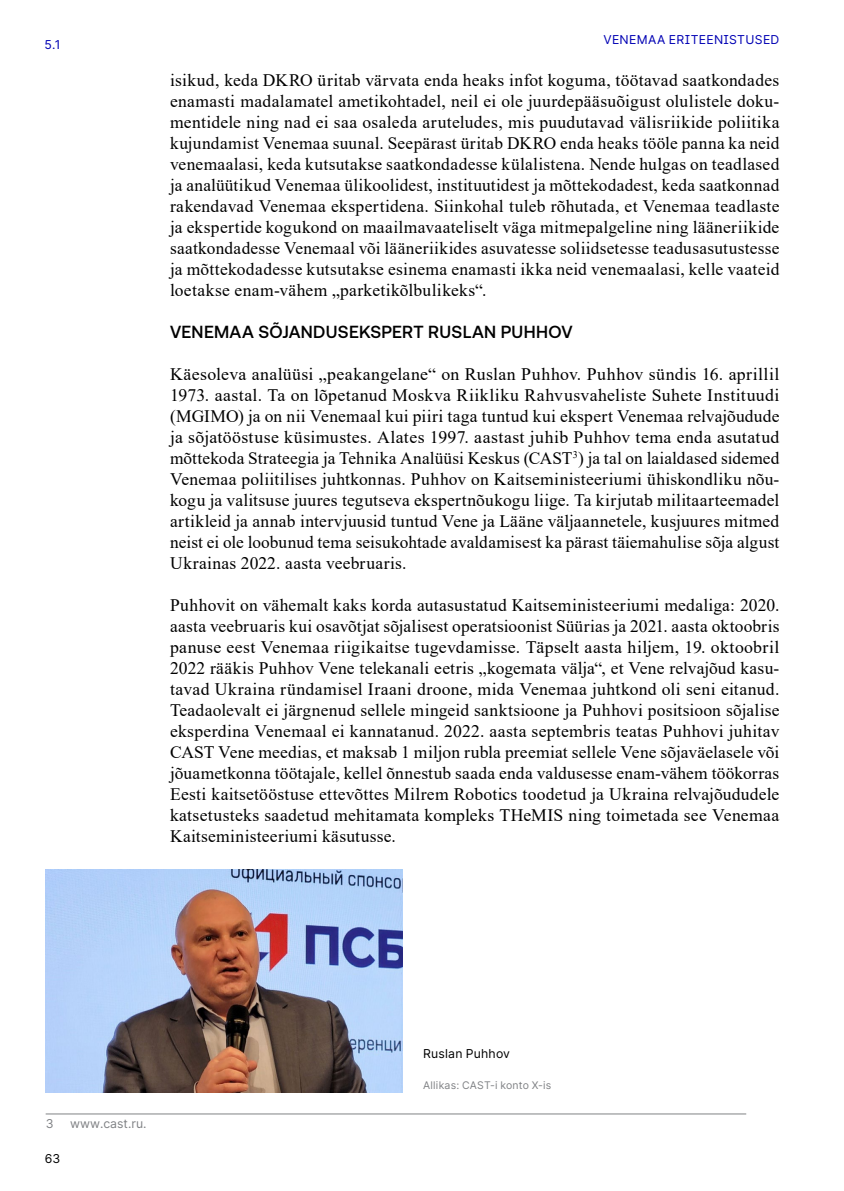
<style>
.page{position:relative;width:844px;height:1191px;background:#fff}
.page>*{position:absolute;margin:0;border:0;box-sizing:border-box;transform-origin:0 0}
.t1{font:17.5px/21px "Times New Roman";letter-spacing:.015em;color:#000;text-align:justify}
.t2{font:500 17.5px "Aeonik";letter-spacing:.015em;color:#000}
.t3{font:12.25px "Inter";letter-spacing:.025em;color:#0000b4}
.t4{font:12.25px "Inter";letter-spacing:.02em;color:#000}
.t5{font:12.25px "Inter";color:#808285}
.t6{font:10.5px "Inter";letter-spacing:.02em;color:#808285}
</style>
<div class="page">
<hr style="left:46px;top:1113px;width:700px;height:1px;background:#808285">
<img style="left:46px;top:869px;width:356px;height:223px">
<p class="t3" style="left:44px;top:36px;width:18px">5.1</p>
<p class="t3" style="left:603px;top:31px;width:177px">VENEMAA ERITEENISTUSED</p>
<p class="t1" style="left:170px;top:69px;width:610px">isikud, keda DKRO üritab värvata enda heaks infot koguma, töötavad saatkondades enamasti madalamatel ametikohtadel, neil ei ole juurdepääsuõigust olulistele doku&shy;mentidele ning nad ei saa osaleda aruteludes, mis puudutavad välisriikide poliitika kujundamist Venemaa suunal. Seepärast üritab DKRO enda heaks tööle panna ka neid venemaalasi, keda kutsutakse saatkondadesse külalistena. Nende hulgas on teadlased ja analüütikud Venemaa ülikoolidest, instituutidest ja mõttekodadest, keda saatkonnad rakendavad Venemaa ekspertidena. Siinkohal tuleb rõhutada, et Venemaa teadlaste ja ekspertide kogukond on maailmavaateliselt väga mitmepalgeline ning lääneriikide saatkondadesse Venemaal või lääneriikides asuvatesse soliidsetesse teadusasutustesse ja mõttekodadesse kutsutakse esinema enamasti ikka neid venemaalasi, kelle vaateid loetakse enam-vähem „parketikõlbulikeks“.</p>
<p class="t2" style="left:170px;top:322px;width:404px">VENEMAA SÕJANDUSEKSPERT RUSLAN PUHHOV</p>
<p class="t1" style="left:170px;top:363px;width:610px">Käesoleva analüüsi „peakangelane“ on Ruslan Puhhov. Puhhov sündis 16. aprillil 1973. aastal. Ta on lõpetanud Moskva Riikliku Rahvusvaheliste Suhete Instituudi (MGIMO) ja on nii Venemaal kui piiri taga tuntud kui ekspert Venemaa relvajõudude ja sõjatööstuse küsimustes. Alates 1997. aastast juhib Puhhov tema enda asutatud mõttekoda Strateegia ja Tehnika Analüüsi Keskus (CAST<sup>3</sup>) ja tal on laialdased sidemed Venemaa poliitilises juhtkonnas. Puhhov on Kaitseministeeriumi ühiskondliku nõu&shy;kogu ja valitsuse juures tegutseva ekspertnõukogu liige. Ta kirjutab militaarteemadel artikleid ja annab intervjuusid tuntud Vene ja Lääne väljaannetele, kusjuures mitmed neist ei ole loobunud tema seisukohtade avaldamisest ka pärast täiemahulise sõja algust Ukrainas 2022. aasta veebruaris.</p>
<p class="t1" style="left:170px;top:594px;width:611px">Puhhovit on vähemalt kaks korda autasustatud Kaitseministeeriumi medaliga: 2020. aasta veebruaris kui osavõtjat sõjalisest operatsioonist Süürias ja 2021. aasta oktoobris panuse eest Venemaa riigikaitse tugevdamisse. Täpselt aasta hiljem, 19. oktoobril 2022 rääkis Puhhov Vene telekanali eetris „kogemata välja“, et Vene relvajõud kasu&shy;tavad Ukraina ründamisel Iraani droone, mida Venemaa juhtkond oli seni eitanud.<br>Teadaolevalt ei järgnenud sellele mingeid sanktsioone ja Puhhovi positsioon sõjalise eksperdina Venemaal ei kannatanud. 2022. aasta septembris teatas Puhhovi juhitav CAST Vene meedias, et maksab 1 miljon rubla preemiat sellele Vene sõjaväelasele või jõuametkonna töötajale, kellel õnnestub saada enda valdusesse enam-vähem töökorras Eesti kaitsetööstuse ettevõttes Milrem Robotics toodetud ja Ukraina relvajõududele katsetusteks saadetud mehitamata kompleks THeMIS ning toimetada see Venemaa Kaitseministeeriumi käsutusse.</p>
<p class="t5" style="left:46px;top:1114px;width:9px">3</p>
<p class="t5" style="left:70px;top:1114px;width:78px">www.cast.ru.</p>
<p class="t4" style="left:45px;top:1149px;width:17px">63</p>
<p class="t4" style="left:423px;top:1044px;width:89px">Ruslan Puhhov</p>
<p class="t6" style="left:423px;top:1077px;width:130px">Allikas: CAST-i konto X-is</p>
</div>
